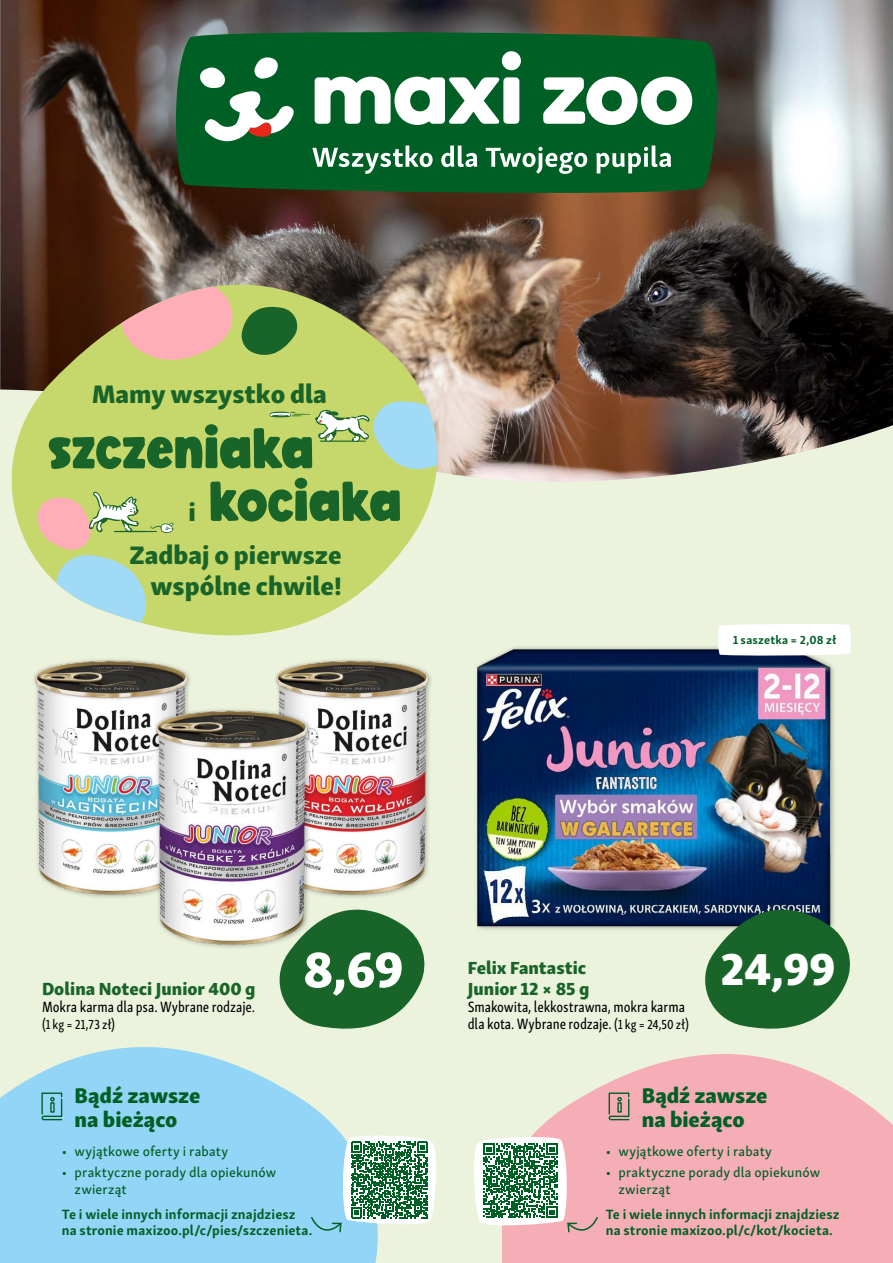
<style>
.page{position:relative;width:893px;height:1263px;background:#ecf3dd}
.page>*{position:absolute;margin:0;border:0;box-sizing:border-box;transform-origin:0 0}
.t1{font:57.3px "FNMZ Bolden Van";color:#196428}
.t2{font:56.25px "FNMZ Bolden Van";color:#196428}
.t3{font:51.15px "FNMZ Skolar Sans Latn Eb";color:#fff}
.t4{font:46.05px "FNMZ Skolar Sans Latn Eb";color:#fff}
.t5{font:26.1px/31.2px "FNMZ Skolar Sans Latn Eb";color:#196428;text-align:right}
.t6{font:23.4px "FNMZ Skolar Sans Latn Eb";letter-spacing:.01em;color:#196428}
.t7{font:21.75px/24px "FNMZ Skolar Sans Latn Eb";color:#005f25}
.t8{font:18px/21px "FNMZ Skolar Sans Latn Eb";color:#196428}
.t9{font:15.3px/16.8px "FNMZ Skolar Sans Latn Cp Me";letter-spacing:-.005em;color:#000}
.t10{font:700 13.8px/16.5px "FNMZ Skolar Sans Latn";letter-spacing:.01em;color:#005f25}
.t11{font:13.8px/16.5px "FNMZ Skolar Sans Latn Me";letter-spacing:.01em;color:#005f25}
.t12{font:13.5px "FNMZ Skolar Sans Latn Cp Me";letter-spacing:.005em;color:#000}
.t13{font:700 12px "FNMZ Skolar Sans Latn";letter-spacing:.015em;color:#005f25}
.s1{font-size:13.5px}
</style>
<div class="page">
<hr style="left:38px;top:1170px;width:811px;height:1px;background:#005f25">
<img style="left:0;top:0;width:893px;height:482px">
<img style="left:276px;top:659px;width:155px;height:236px">
<svg style="left:5px;top:283px;width:447px;height:353px;background:#bcc474"></svg>
<svg style="left:240px;top:306px;width:58px;height:50px;background:#4a853b"></svg>
<svg style="left:118px;top:285px;width:115px;height:76px;background:#d9a393"></svg>
<svg style="left:269px;top:401px;width:183px;height:69px;background:#bbd59e"></svg>
<svg style="left:38px;top:492px;width:136px;height:144px"></svg>
<img style="left:34px;top:659px;width:156px;height:236px">
<img style="left:147px;top:702px;width:171px;height:243px">
<svg style="left:502px;top:1054px;width:391px;height:209px;fill:#f5adb6"></svg>
<svg style="left:608px;top:1092px;width:22px;height:29px"></svg>
<svg style="left:471px;top:1135px;width:128px;height:106px;background:#b7b7a9"></svg>
<img style="left:476px;top:647px;width:358px;height:283px">
<svg style="left:277px;top:910px;width:148px;height:119px"></svg>
<svg style="left:703px;top:910px;width:147px;height:119px"></svg>
<svg style="left:0;top:1047px;width:378px;height:216px;background:#9fd9f2"></svg>
<svg style="left:41px;top:1092px;width:22px;height:29px"></svg>
<svg style="left:310px;top:1134px;width:129px;height:107px;background:#8dc0b6"></svg>
<div style="left:717px;top:624px;width:134px;height:32px;background:#fff"></div>
<svg style="left:176px;top:32px;width:541px;height:161px;background:#075c26"></svg>
<svg style="left:199px;top:57px;width:95px;height:84px;background:#59916c"></svg>
<svg style="left:315px;top:51px;width:377px;height:74px;background:#68a07e"></svg>
<svg style="left:312px;top:146px;width:121px;height:28px;background:#4a8d64"></svg>
<svg style="left:441px;top:146px;width:36px;height:21px"></svg>
<svg style="left:486px;top:147px;width:101px;height:27px;background:#509169"></svg>
<svg style="left:596px;top:146px;width:75px;height:27px;background:#52926b"></svg>
<h3 class="t5" style="left:92px;top:375px;width:236px">Mamy wszystko dla</h3>
<h1 class="t1" style="left:48px;top:414px;width:267px">szczeniaka</h1>
<h2 class="t2" style="left:209px;top:468px;width:194px">kociaka</h2>
<h3 class="t5" style="left:130px;top:537px;width:214px">Zadbaj o pierwsze wspólne chwile!</h3>
<h3 class="t5" style="left:189px;top:494px;width:9px">i</h3>
<p class="t13" style="left:733px;top:630px;width:105px">1 saszetka = 2,08 zł</p>
<h3 class="t8" style="left:42px;top:976px;width:215px">Dolina Noteci Junior 400 g</h3>
<p class="t9" style="left:42px;top:997px;width:215px">Mokra karma dla psa. Wybrane rodzaje.</p>
<p class="t12" style="left:42px;top:1014px;width:75px">(1 kg = 21,73 zł)</p>
<h3 class="t3" style="left:303px;top:926px;width:102px">8,69</h3>
<h3 class="t4" style="left:720px;top:930px;width:117px">24,99</h3>
<h3 class="t8" style="left:468px;top:955px;width:123px">Felix Fantastic<br>Junior 12 × 85 g</h3>
<p class="t9" style="left:468px;top:997px;width:223px">Smakowita, lekkostrawna, mokra karma dla kota. Wybrane rodzaje. <span class="s1">(1 kg = 24,50 zł)</span></p>
<h3 class="t7" style="left:75px;top:1081px;width:127px">Bądź zawsze na bieżąco</h3>
<p class="t11" style="left:62px;top:1142px;width:168px">• wyjątkowe oferty i rabaty</p>
<p class="t11" style="left:75px;top:1163px;width:203px;text-indent:-13px">• praktyczne porady dla opiekunów zwierząt</p>
<p class="t10" style="left:62px;top:1204px;width:252px">Te i wiele innych informacji znajdziesz na stronie maxizoo.pl/c/pies/szczenieta.</p>
<h3 class="t7" style="left:642px;top:1081px;width:127px">Bądź zawsze na bieżąco</h3>
<p class="t11" style="left:606px;top:1142px;width:168px">• wyjątkowe oferty i rabaty</p>
<p class="t11" style="left:618px;top:1163px;width:203px;text-indent:-13px">• praktyczne porady dla opiekunów zwierząt</p>
<p class="t10" style="left:606px;top:1204px;width:235px">Te i wiele innych informacji znajdziesz na stronie maxizoo.pl/c/kot/kocieta.</p>
<h3 class="t6" style="left:729px;top:1211px;width:120px">maxizoo.pl</h3>
</div>
